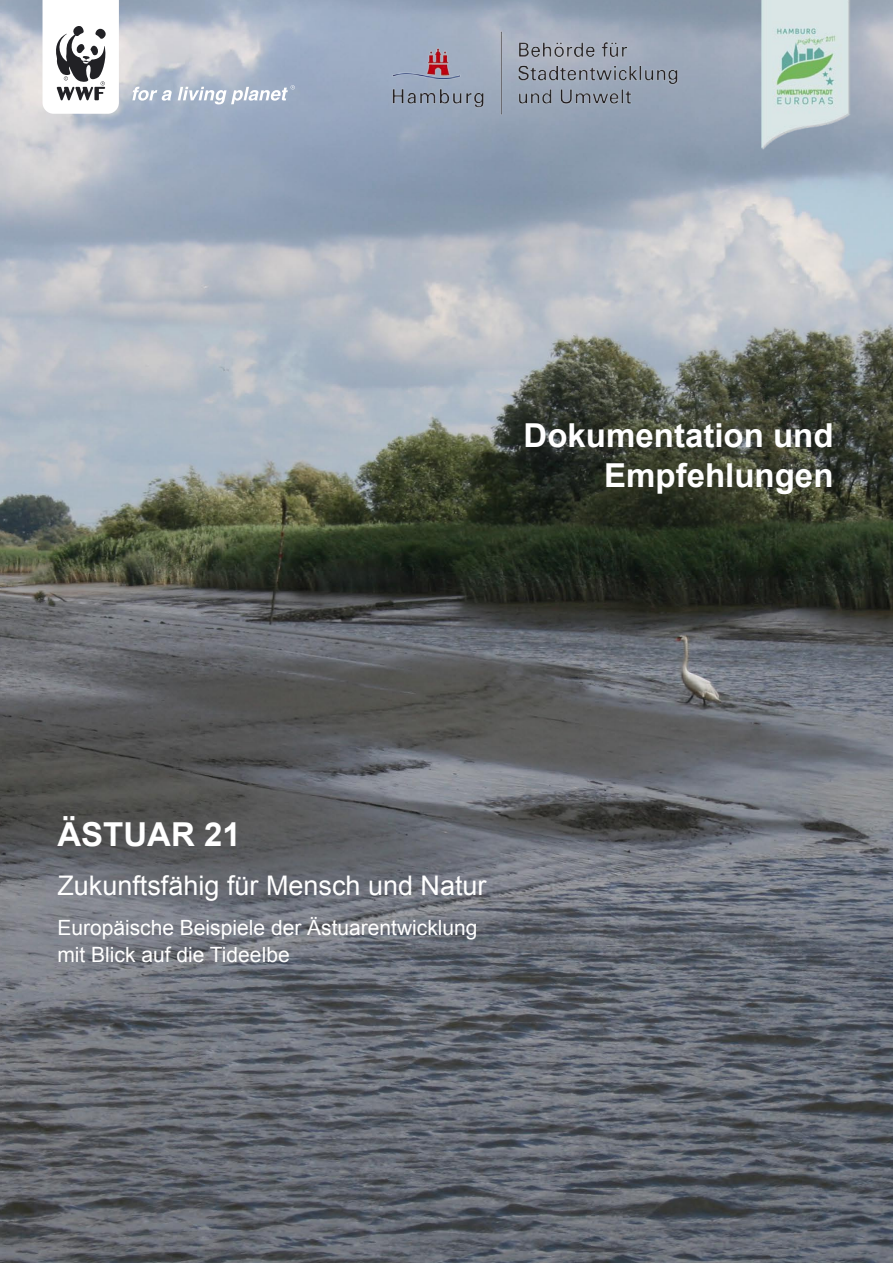
<style>
.page{position:relative;width:893px;height:1263px;background:#fff}
.page>*{position:absolute;margin:0;border:0;box-sizing:border-box;transform-origin:0 0}
.t1{font:700 33px/40.5px "Arial";color:#fff;text-align:right}
.t2{font:27px "Arial";color:#fff}
.t3{font:21px/27px "Arial";color:#fff}
</style>
<div class="page">
<img style="left:0;top:0;width:893px;height:1263px">
<svg style="left:132px;top:87px;width:40px;height:14px"></svg>
<svg style="left:178px;top:85px;width:117px;height:19px"></svg>
<svg style="left:43px;top:0;width:76px;height:114px"></svg>
<img style="left:388px;top:26px;width:293px;height:93px">
<img style="left:761px;top:0;width:89px;height:151px">
<h1 class="t1" style="left:524px;top:416px;width:311px">Dokumentation und<br>Empfehlungen</h1>
<h1 class="t1" style="left:57px;top:815px;width:185px">ÄSTUAR 21</h1>
<p class="t2" style="left:57px;top:868px;width:431px">Zukunftsfähig für Mensch und Natur</p>
<p class="t3" style="left:57px;top:914px;width:422px">Europäische Beispiele der Ästuarentwicklung mit Blick auf die Tideelbe</p>
</div>
